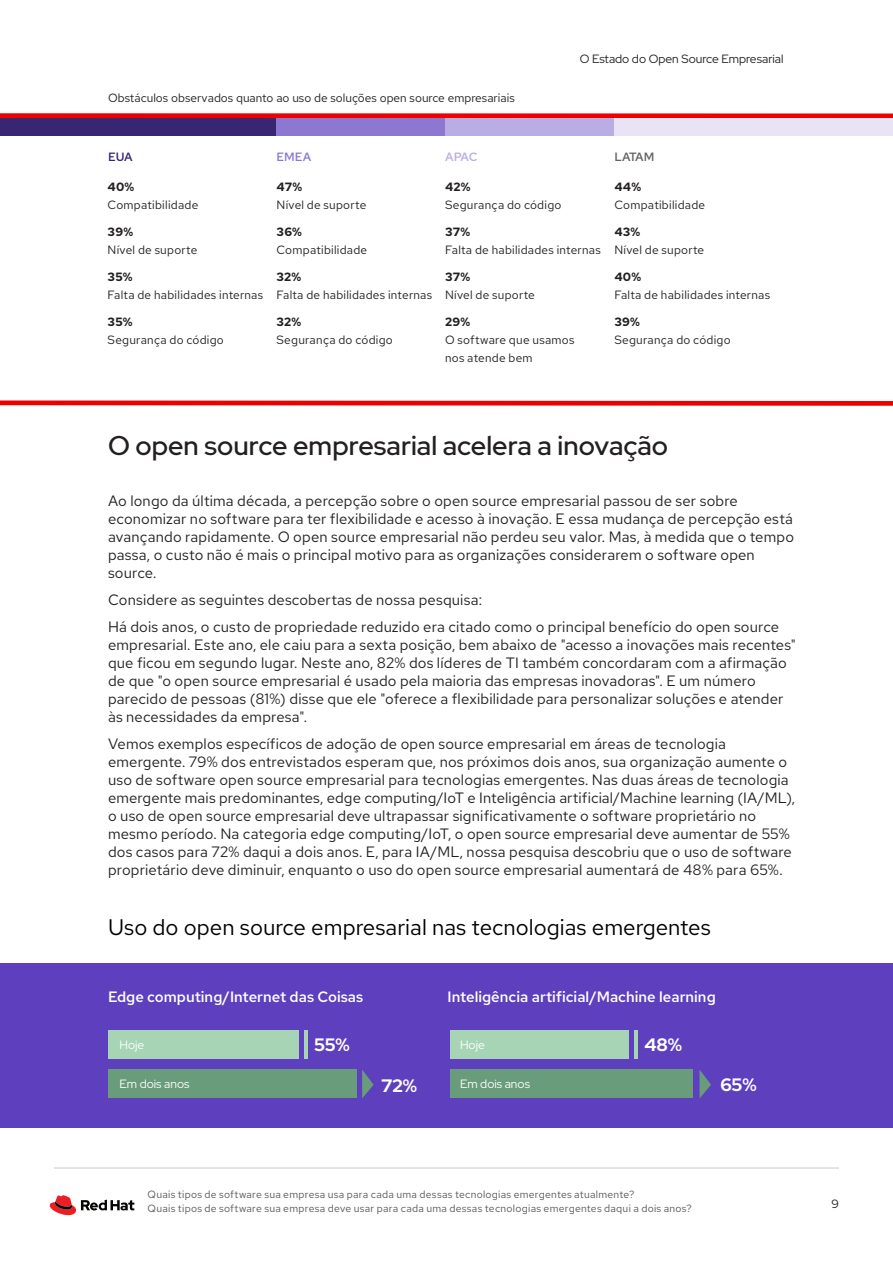
<style>
.page{position:relative;width:893px;height:1263px;background:#fff}
.page>*{position:absolute;margin:0;border:0;box-sizing:border-box;transform-origin:0 0}
.Header_-_Title{font:500 27px "Red Hat Display";color:#231f20}
.t1{font:22.5px "Red Hat Text";color:#000}
.t2{font:700 18px "Red Hat Display";letter-spacing:-.01em;color:#fff}
.Main_-_Body{font:15px/18px "Red Hat Text";letter-spacing:.01em;color:#231f20}
.t3{font:500 15px "Red Hat Text";color:#fff}
.Main_-_Body-2{font:12px/18px "Red Hat Text";letter-spacing:.02em;color:#231f20}
.Main_-_Body-3{font:12px "Red Hat Text";color:#231f20}
.t4{font:12px "Red Hat Display";color:#231f20}
.t5{font:12px "Red Hat Display";color:#fff}
.t6{font:500 12px "Red Hat Text";letter-spacing:-.065em;color:#636366}
.t7{font:500 12px "Red Hat Text";color:#8c78d1}
.t8{font:500 12px "Red Hat Text";color:#baade3}
.t9{font:500 12px "Red Hat Text";color:#382673}
.Footer_-_Running_Foo{font:10.5px "Red Hat Text";letter-spacing:.025em;color:#57585a}
.s1{font-weight:700}
</style>
<div class="page">
<svg style="left:50px;top:1195px;width:84px;height:20px"></svg>
<hr style="left:54px;top:1168px;width:785px;height:1px;background:#c9c9c9">
<div style="left:0;top:113px;width:893px;height:5px;background:#e00"></div>
<svg style="left:0;top:400px;width:893px;height:6px;background:#f13636"></svg>
<div style="left:1px;top:118px;width:276px;height:18px;background:#382673"></div>
<div style="left:276px;top:118px;width:170px;height:18px;background:#8c78d1"></div>
<div style="left:445px;top:118px;width:170px;height:18px;background:#baade3"></div>
<div style="left:614px;top:118px;width:279px;height:18px;background:#e8e3f5"></div>
<div style="left:0;top:963px;width:893px;height:165px;background:#5e40bf"></div>
<div style="left:108px;top:1069px;width:249px;height:29px;background:#699c7a"></div>
<svg style="left:362px;top:1070px;width:12px;height:28px"></svg>
<div style="left:108px;top:1030px;width:190px;height:29px;background:#a6d4b5"></div>
<hr style="left:304px;top:1030px;width:3px;height:29px;background:#a6d4b5">
<svg style="left:700px;top:1070px;width:11px;height:28px"></svg>
<hr style="left:634px;top:1030px;width:4px;height:29px;background:#a6d4b5">
<div style="left:451px;top:1069px;width:242px;height:29px;background:#699c7a"></div>
<div style="left:451px;top:1030px;width:178px;height:29px;background:#a6d4b5"></div>
<p class="Main_-_Body-3" style="left:108px;top:90px;width:408px">Obstáculos observados quanto ao uso de soluções open source empresariais</p>
<p class="t4" style="left:580px;top:51px;width:205px">O Estado do Open Source Empresarial</p>
<p class="t9" style="left:108px;top:149px;width:26px">EUA</p>
<p class="Main_-_Body-2" style="left:108px;top:178px;width:92px"><span class="s1">40%<br></span>Compatibilidade</p>
<p class="Main_-_Body-2" style="left:108px;top:223px;width:91px"><span class="s1">39%<br></span>Nível de suporte</p>
<p class="Main_-_Body-2" style="left:108px;top:268px;width:157px"><span class="s1">35%<br></span>Falta de habilidades internas</p>
<p class="Main_-_Body-2" style="left:108px;top:313px;width:118px"><span class="s1">35%<br></span>Segurança do código</p>
<p class="t7" style="left:276px;top:149px;width:36px">EMEA</p>
<p class="t8" style="left:445px;top:149px;width:34px">APAC</p>
<p class="t6" style="left:614px;top:149px;width:42px">LATAM</p>
<p class="Main_-_Body-2" style="left:276px;top:178px;width:91px"><span class="s1">47%<br></span>Nível de suporte</p>
<p class="Main_-_Body-2" style="left:276px;top:223px;width:92px"><span class="s1">36%<br></span>Compatibilidade</p>
<p class="Main_-_Body-2" style="left:276px;top:268px;width:157px"><span class="s1">32%<br></span>Falta de habilidades internas</p>
<p class="Main_-_Body-2" style="left:276px;top:313px;width:118px"><span class="s1">32%<br></span>Segurança do código</p>
<p class="Main_-_Body-2" style="left:445px;top:178px;width:118px"><span class="s1">42%<br></span>Segurança do código</p>
<p class="Main_-_Body-2" style="left:445px;top:223px;width:157px"><span class="s1">37%<br></span>Falta de habilidades internas</p>
<p class="Main_-_Body-2" style="left:445px;top:268px;width:91px"><span class="s1">37%<br></span>Nível de suporte</p>
<p class="Main_-_Body-2" style="left:445px;top:313px;width:131px"><span class="s1">29%<br></span>O software que usamos nos atende bem</p>
<p class="Main_-_Body-2" style="left:614px;top:178px;width:92px"><span class="s1">44%<br></span>Compatibilidade</p>
<p class="Main_-_Body-2" style="left:614px;top:223px;width:91px"><span class="s1">43%<br></span>Nível de suporte</p>
<p class="Main_-_Body-2" style="left:614px;top:268px;width:157px"><span class="s1">40%<br></span>Falta de habilidades internas</p>
<p class="Main_-_Body-2" style="left:614px;top:313px;width:118px"><span class="s1">39%<br></span>Segurança do código</p>
<p class="Header_-_Title" style="left:108px;top:428px;width:562px">O open source empresarial acelera a inovação</p>
<p class="Main_-_Body" style="left:108px;top:492px;width:688px">Ao longo da última década, a percepção sobre o open source empresarial passou de ser sobre economizar no software para ter flexibilidade e acesso à inovação. E essa mudança de percepção está avançando rapidamente. O open source empresarial não perdeu seu valor. Mas, à medida que o tempo passa, o custo não é mais o principal motivo para as organizações considerarem o software open source.</p>
<p class="Main_-_Body" style="left:108px;top:591px;width:375px">Considere as seguintes descobertas de nossa pesquisa:</p>
<p class="Main_-_Body" style="left:108px;top:618px;width:689px">Há dois anos, o custo de propriedade reduzido era citado como o principal benefício do open source empresarial. Este ano, ele caiu para a sexta posição, bem abaixo de "acesso a inovações mais recentes" que ficou em segundo lugar. Neste ano, 82% dos líderes de TI também concordaram com a afirmação de que "o open source empresarial é usado pela maioria das empresas inovadoras". E um número parecido de pessoas (81%) disse que ele "oferece a flexibilidade para personalizar soluções e atender às necessidades da empresa".</p>
<p class="Main_-_Body" style="left:108px;top:735px;width:689px">Vemos exemplos específicos de adoção de open source empresarial em áreas de tecnologia emergente. 79% dos entrevistados esperam que, nos próximos dois anos, sua organização aumente o uso de software open source empresarial para tecnologias emergentes. Nas duas áreas de tecnologia emergente mais predominantes, edge computing/IoT e Inteligência artificial/Machine learning (IA/ML), o uso de open source empresarial deve ultrapassar significativamente o software proprietário no mesmo período. Na categoria edge computing/IoT, o open source empresarial deve aumentar de 55% dos casos para 72% daqui a dois anos. E, para IA/ML, nossa pesquisa descobriu que o uso de software proprietário deve diminuir, enquanto o uso do open source empresarial aumentará de 48% para 65%.</p>
<p class="t1" style="left:108px;top:912px;width:604px">Uso do open source empresarial nas tecnologias emergentes</p>
<p class="t3" style="left:108px;top:987px;width:257px">Edge computing/Internet das Coisas</p>
<p class="t3" style="left:447px;top:987px;width:270px">Inteligência artificial/Machine learning</p>
<p class="t2" style="left:644px;top:1033px;width:39px">48%</p>
<p class="t5" style="left:119px;top:1037px;width:26px">Hoje</p>
<p class="t2" style="left:314px;top:1033px;width:37px">55%</p>
<p class="t5" style="left:119px;top:1076px;width:72px">Em dois anos</p>
<p class="t2" style="left:381px;top:1074px;width:37px">72%</p>
<p class="t5" style="left:460px;top:1037px;width:26px">Hoje</p>
<p class="t5" style="left:460px;top:1076px;width:72px">Em dois anos</p>
<p class="t2" style="left:720px;top:1072px;width:38px">65%</p>
<p class="Footer_-_Running_Foo" style="left:148px;top:1187px;width:488px">Quais tipos de software sua empresa usa para cada uma dessas tecnologias emergentes atualmente?</p>
<p class="Footer_-_Running_Foo" style="left:148px;top:1201px;width:546px">Quais tipos de software sua empresa deve usar para cada uma dessas tecnologias emergentes daqui a dois anos?</p>
<p class="t4" style="left:832px;top:1196px;width:9px">9</p>
</div>
